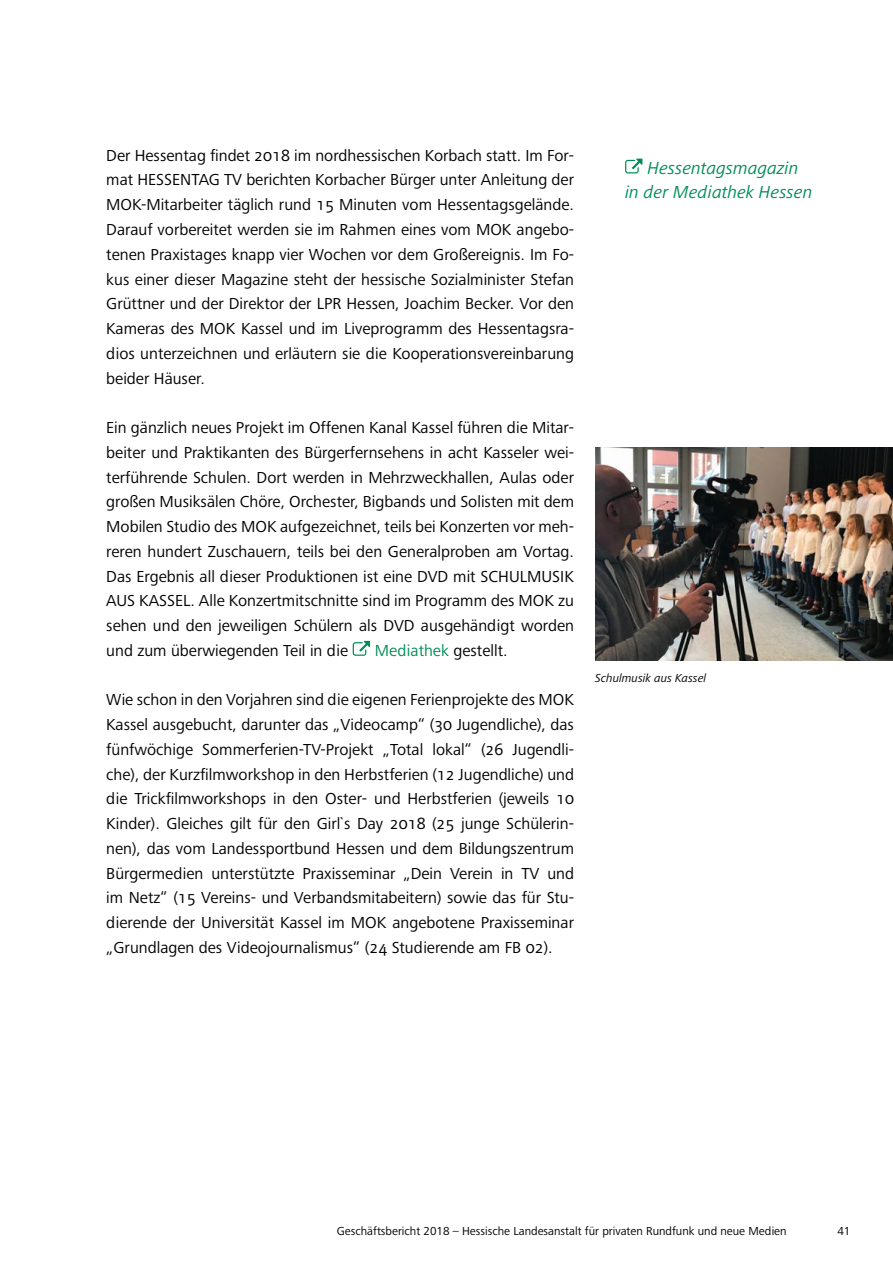
<style>
.page{position:relative;width:893px;height:1263px;background:#fff}
.page>*{position:absolute;margin:0;border:0;box-sizing:border-box;transform-origin:0 0}
.Marginalie{font:italic 18px/24px "Frutiger Next Pro";color:#008d58;text-align:center}
.Text{font:16.5px/24.8px "Frutiger Next Pro";color:#000;text-align:justify}
.Text-2{font:16.5px "Frutiger Next Pro";color:#008d58}
.t1{font:12px "Frutiger Next Pro";color:#000}
.Bildunterschrift{font:italic 12px "Frutiger Next Pro";color:#000}
.s1{color:#000}
</style>
<div class="page">
<svg style="left:353px;top:641px;width:17px;height:15px"></svg>
<svg style="left:625px;top:159px;width:17px;height:14px"></svg>
<img style="left:595px;top:448px;width:298px;height:212px">
<p class="Text" style="left:106px;top:143px;width:469px">Der Hessentag findet 2018 im nordhessischen Korbach statt. Im For&shy;mat HESSENTAG TV berichten Korbacher Bürger unter Anleitung der MOK-Mitarbeiter täglich rund 15 Minuten vom Hessentagsgelände.<br>Darauf vorbereitet werden sie im Rahmen eines vom MOK angebo&shy;tenen Praxistages knapp vier Wochen vor dem Großereignis. Im Fo&shy;kus einer dieser Magazine steht der hessische Sozialminister Stefan Grüttner und der Direktor der LPR Hessen, Joachim Becker. Vor den Kameras des MOK Kassel und im Liveprogramm des Hessentagsra&shy;dios unterzeichnen und erläutern sie die Kooperationsvereinbarung beider Häuser.</p>
<p class="Text" style="left:106px;top:415px;width:469px">Ein gänzlich neues Projekt im Offenen Kanal Kassel führen die Mitar&shy;beiter und Praktikanten des Bürgerfernsehens in acht Kasseler wei&shy;terführende Schulen. Dort werden in Mehrzweckhallen, Aulas oder großen Musiksälen Chöre, Orchester, Bigbands und Solisten mit dem Mobilen Studio des MOK aufgezeichnet, teils bei Konzerten vor meh&shy;reren hundert Zuschauern, teils bei den Generalproben am Vortag.<br>Das Ergebnis all dieser Produktionen ist eine DVD mit SCHULMUSIK AUS KASSEL. Alle Konzertmitschnitte sind im Programm des MOK zu sehen und den jeweiligen Schülern als DVD ausgehändigt worden und zum überwiegenden Teil in die</p>
<p class="Text-2" style="left:375px;top:641px;width:134px">Mediathek <span class="s1">gestellt.</span></p>
<p class="Text" style="left:106px;top:687px;width:469px">Wie schon in den Vorjahren sind die eigenen Ferienprojekte des MOK Kassel ausgebucht, darunter das „Videocamp“ (30 Jugendliche), das fünfwöchige Sommerferien-TV-Projekt „Total lokal“ (26 Jugendli&shy;che), der Kurzfilmworkshop in den Herbstferien (12 Jugendliche) und die Trickfilmworkshops in den Oster- und Herbstferien (jeweils 10<br>Kinder). Gleiches gilt für den Girl`s Day 2018 (25 junge Schülerin&shy;nen), das vom Landessportbund Hessen und dem Bildungszentrum Bürgermedien unterstützte Praxisseminar „Dein Verein in TV und im Netz“ (15 Vereins- und Verbandsmitabeitern) sowie das für Stu&shy;dierende der Universität Kassel im MOK angebotene Praxisseminar „Grundlagen des Videojournalismus“ (24 Studierende am FB 02).</p>
<p class="Marginalie" style="left:625px;top:155px;width:189px">Hessentagsmagazin<br>in der Mediathek Hessen</p>
<p class="Bildunterschrift" style="left:595px;top:671px;width:113px">Schulmusik aus Kassel</p>
<p class="t1" style="left:337px;top:1224px;width:451px">Geschäftsbericht 2018 – Hessische Landesanstalt für privaten Rundfunk und neue Medien</p>
<p class="t1" style="left:837px;top:1224px;width:15px">41</p>
</div>
